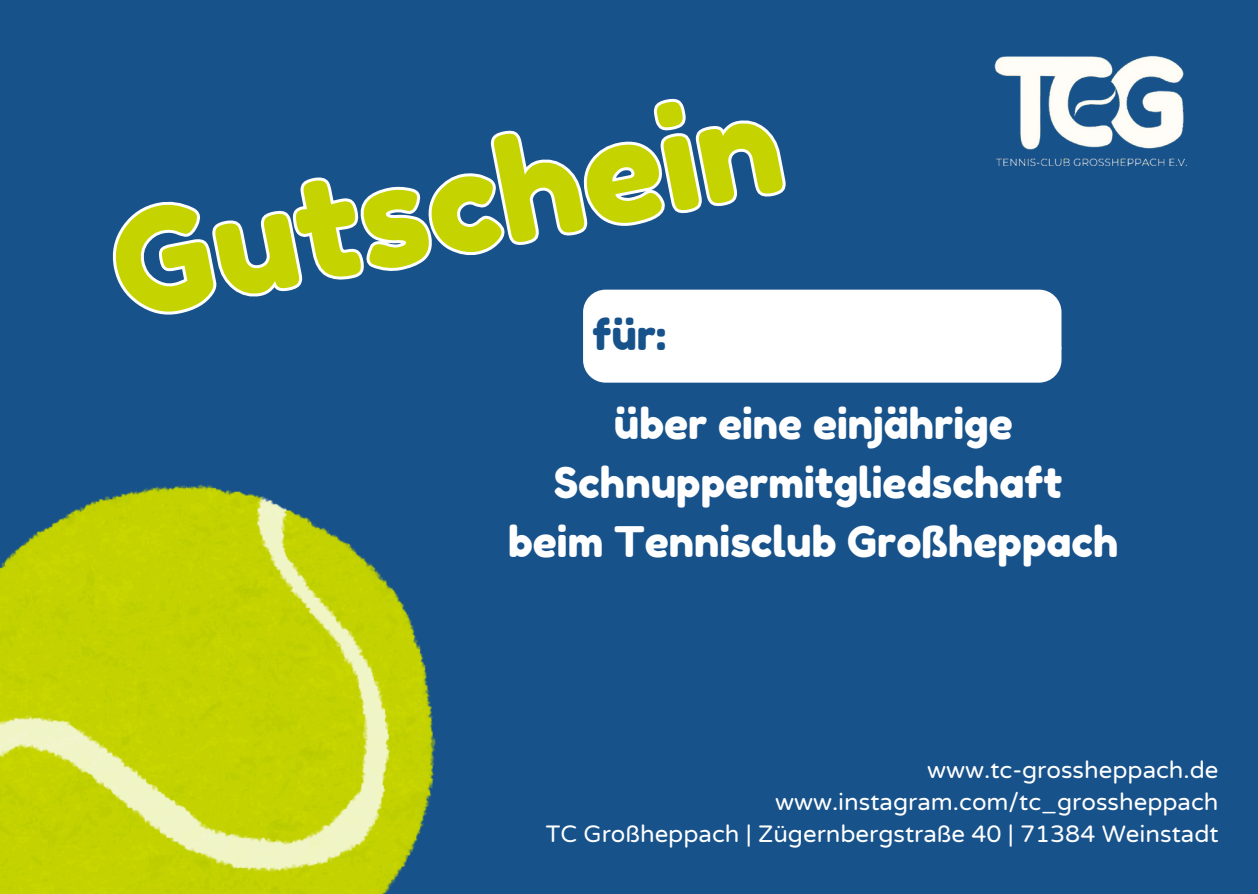
<style>
.page{position:relative;width:1258px;height:894px;background:#fff}
.page>*{position:absolute;margin:0;border:0;box-sizing:border-box;transform-origin:0 0}
.t1{font:141px "Fredoka One";color:#c5d401}
.t2{font:42px/58.5px "Fredoka One";color:#fff;text-align:center}
.t3{font:42px "Fredoka One";color:#17528b}
.t4{font:24px "Varela Round";color:#fff}
</style>
<div class="page">
<div style="left:0;top:0;width:1258px;height:893px;background:#17528b"></div>
<img style="left:0;top:499px;width:436px;height:394px">
<img style="left:994px;top:55px;width:193px;height:111px">
<div style="left:583px;top:289px;width:478px;height:93px;background:#fff;border-radius:23px"></div>
<svg style="left:99px;top:98px;width:734px;height:440px"></svg>
<p class="t1" style="left:97px;top:185px;width:680px;rotate:-11deg">Gutschein</p>
<h2 class="t3" style="left:593px;top:308px;width:75px">für:</h2>
<h1 class="t2" style="left:508px;top:394px;width:612px">über eine einjährige<br>Schnuppermitgliedschaft beim Tennisclub Großheppach</h1>
<p class="t4" style="left:927px;top:756px;width:293px">www.tc-grossheppach.de</p>
<p class="t4" style="left:775px;top:788px;width:445px">www.instagram.com/tc_grossheppach</p>
<h2 class="t4" style="left:546px;top:820px;width:674px">TC Großheppach | Zügernbergstraße 40 | 71384 Weinstadt</h2>
</div>
